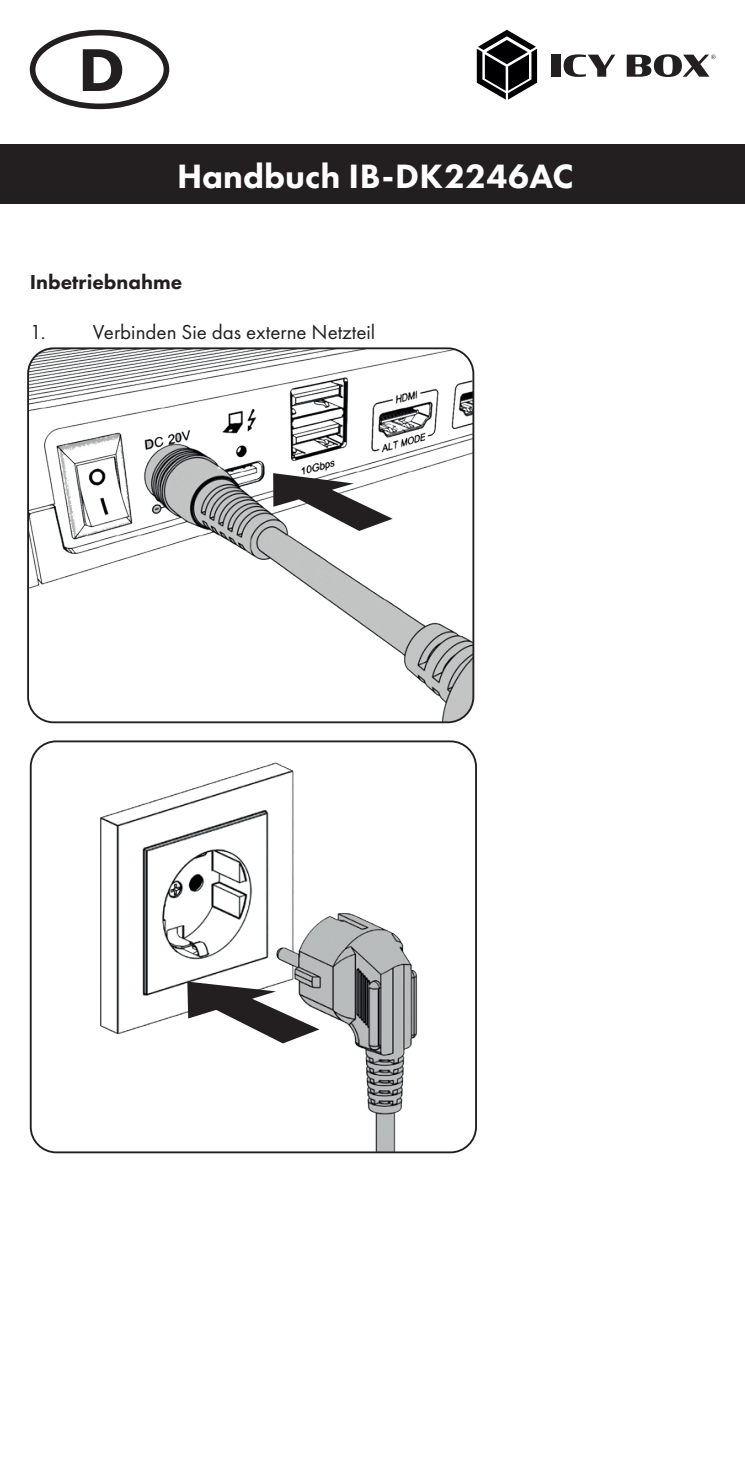
<style>
.page{position:relative;width:745px;height:1469px;background:#fff}
.page>*{position:absolute;margin:0;border:0;box-sizing:border-box;transform-origin:0 0}
.t1{font:800 35px "Futura PT";color:#fff}
.t2{font:21px "Futura PT";color:#231f20}
.t3{font:800 21px "Futura PT";color:#231f20}
</style>
<div class="page">
<div style="left:0;top:144px;width:744px;height:60px;background:#231f20"></div>
<div style="left:551px;top:55px;width:9px;height:22px;background:#231f20"></div>
<svg style="left:563px;top:54px;width:51px;height:23px"></svg>
<svg style="left:626px;top:54px;width:89px;height:23px"></svg>
<svg style="left:476px;top:30px;width:60px;height:70px"></svg>
<div style="left:30px;top:30px;width:139px;height:79px;border:6px solid #231f20;border-radius:50%"></div>
<svg style="left:83px;top:49px;width:39px;height:42px"></svg>
<img style="left:100px;top:762px;width:194px;height:273px">
<img style="left:259px;top:868px;width:159px;height:282px">
<div style="left:30px;top:740px;width:446px;height:413px;border:2px solid #231f20;border-radius:26px"></div>
<svg style="left:175px;top:981px;width:153px;height:64px"></svg>
<img style="left:29px;top:350px;width:444px;height:372px">
<div style="left:27px;top:347px;width:447px;height:376px;border:2px solid #231f20;border-radius:26px"></div>
<svg style="left:261px;top:473px;width:140px;height:60px"></svg>
<h1 class="t1" style="left:177px;top:154px;width:398px">Handbuch IB-DK2246AC</h1>
<p class="t3" style="left:30px;top:269px;width:154px">Inbetriebnahme</p>
<p class="t2" style="left:30px;top:320px;width:347px">1. Verbinden Sie das externe Netzteil</p>
</div>
